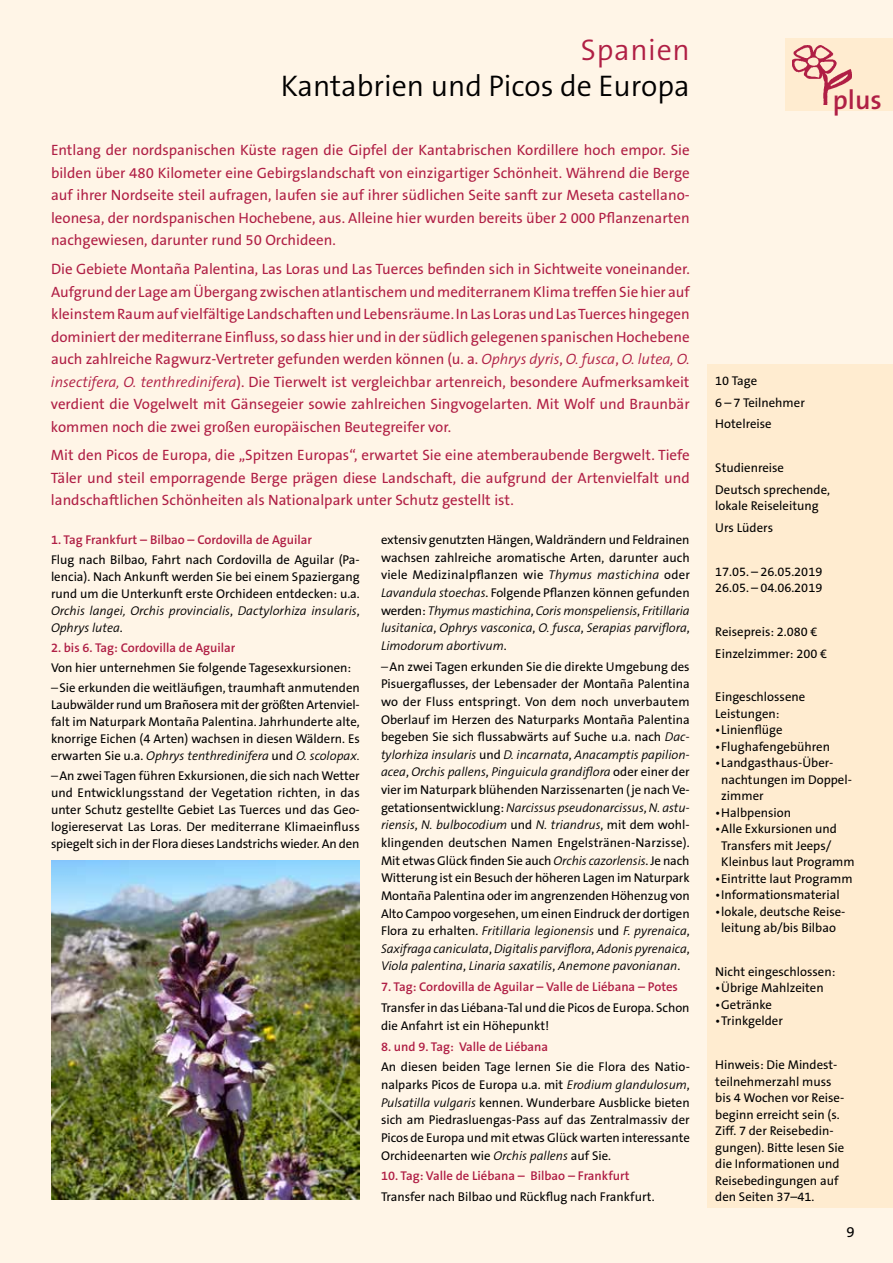
<style>
.page{position:relative;width:893px;height:1263px;background:#fff5e7}
.page>*{position:absolute;margin:0;border:0;box-sizing:border-box;transform-origin:0 0}
.t1{font:300 30px "The Sans B4";color:#000}
.t2{font:300 30px "The Sans B4";letter-spacing:.02em;color:#b01f45}
.t3{font:600 27px "The Sans B6";color:#b01f45}
.t4{font:15px/22.5px "The Sans B5 Plain";color:#b01f45;text-align:justify}
.t5{font:15px "The Sans B5 Plain";color:#000}
.t6{font:12.75px/17.7px "The Sans B5 Plain";color:#000}
.t7{font:italic 300 12.75px/17.7px "The Sans B4";color:#000}
.t8{font:600 12.75px "The Sans B6";color:#b01f45}
.s1{font-family:"The Sans B4";font-weight:300;font-style:italic}
.s2{font-family:"The Sans B5 Plain";font-weight:400;font-style:normal}
.s3{font-family:"The Sans B4";font-weight:300}
</style>
<div class="page">
<img style="left:51px;top:860px;width:309px;height:340px">
<div style="left:785px;top:38px;width:108px;height:73px;background:#ffecd0"></div>
<img style="left:792px;top:45px;width:60px;height:60px">
<div style="left:708px;top:364px;width:185px;height:844px;background:#ffecd0"></div>
<h1 class="t2" style="left:581px;top:34px;width:110px">Spanien</h1>
<h1 class="t1" style="left:281px;top:70px;width:410px">Kantabrien und Picos de Europa</h1>
<p class="t4" style="left:51px;top:139px;width:640px">Entlang der nordspanischen Küste ragen die Gipfel der Kantabrischen Kordillere hoch empor. Sie bilden über 480 Kilometer eine Gebirgslandschaft von einzigartiger Schönheit. Während die Berge auf ihrer Nordseite steil aufragen, laufen sie auf ihrer südlichen Seite sanft zur Meseta castellano&shy;leonesa, der nordspanischen Hochebene, aus. Alleine hier wurden bereits über 2 000 Pflanzenarten nachgewiesen, darunter rund 50 Orchideen.</p>
<p class="t4" style="left:51px;top:258px;width:640px">Die Gebiete Montaña Palentina, Las Loras und Las Tuerces befinden sich in Sichtweite voneinander.<br>Aufgrund der Lage am Übergang zwischen atlantischem und mediterranem Klima treffen Sie hier auf kleinstem Raum auf vielfältige Landschaften und Lebensräume. In Las Loras und Las Tuerces hingegen dominiert der mediterrane Einfluss, so dass hier und in der südlich gelegenen spanischen Hochebene auch zahlreiche Ragwurz-Vertreter gefunden werden können (u. a. <span class="s1">Ophrys dyris</span>, <span class="s1">O. fusca</span>, <span class="s1">O. lutea, O. insectifera, O. tenthredinifera</span>). Die Tierwelt ist vergleichbar artenreich, besondere Aufmerksamkeit verdient die Vogelwelt mit Gänsegeier sowie zahlreichen Singvogelarten. Mit Wolf und Braunbär kommen noch die zwei großen europäischen Beutegreifer vor.</p>
<p class="t4" style="left:51px;top:444px;width:640px">Mit den Picos de Europa, die „Spitzen Europas“, erwartet Sie eine atemberaubende Bergwelt. Tiefe Täler und steil emporragende Berge prägen diese Landschaft, die aufgrund der Artenvielfalt und landschaftlichen Schönheiten als Nationalpark unter Schutz gestellt ist.</p>
<p class="t8" style="left:51px;top:533px;width:263px">1. Tag Frankfurt – Bilbao – Cordovilla de Aguilar</p>
<p class="t6" style="left:51px;top:552px;width:310px;line-height:17px;text-align:justify">Flug nach Bilbao, Fahrt nach Cordovilla de Aguilar (Pa&shy;lencia). Nach Ankunft werden Sie bei einem Spaziergang rund um die Unterkunft erste Orchideen entdecken: u.a.</p>
<p class="t7" style="left:51px;top:602px;width:310px;line-height:17px">Orchis langei, Orchis provincialis<span class="s2">,</span> Dactylorhiza insularis<span class="s2">,<br></span>Ophrys lutea<span class="s2">.</span></p>
<p class="t8" style="left:51px;top:641px;width:186px">2. bis 6. Tag: Cordovilla de Aguilar</p>
<p class="t6" style="left:51px;top:658px;width:310px;line-height:20.1px">Von hier unternehmen Sie folgende Tagesexkursionen: <span class="s3">–</span>Sie erkunden die weitläufigen, traumhaft anmutenden</p>
<p class="t6" style="left:51px;top:696px;width:310px;line-height:17px;text-align:justify">Laubwälder rund um Brañosera mit der größten Artenviel&shy;falt im Naturpark Montaña Palentina. Jahrhunderte alte, knorrige Eichen (4 Arten) wachsen in diesen Wäldern. Es</p>
<p class="t7" style="left:51px;top:747px;width:310px"><span class="s2">erwarten Sie u.a.</span> Ophrys tenthredinifera <span class="s2">und</span> O. scolopax.</p>
<p class="t6" style="left:51px;top:767px;width:310px;line-height:17px;text-align:justify"><span class="s3">–</span>An zwei Tagen führen Exkursionen, die sich nach Wetter und Entwicklungsstand der Vegetation richten, in das unter Schutz gestellte Gebiet Las Tuerces und das Geo&shy;logiereservat Las Loras. Der mediterrane Klimaeinfluss spiegelt sich in der Flora dieses Landstrichs wieder. An den</p>
<p class="t6" style="left:381px;top:531px;width:310px;text-align:justify">extensiv genutzten Hängen, Waldrändern und Feldrainen wachsen zahlreiche aromatische Arten, darunter auch viele Medizinalpflanzen wie <span class="s1">Thymus mastichina</span> oder <span class="s1">Lavandula stoechas</span>. Folgende Pflanzen können gefunden</p>
<p class="t7" style="left:381px;top:602px;width:310px;text-align:justify"><span class="s2">werden:</span> Thymus mastichina<span class="s2">,</span> Coris monspeliensis<span class="s2">,</span> Fritillaria lusitanica<span class="s2">,</span> Ophrys vasconica<span class="s2">,</span> O. fusca<span class="s2">,</span> Serapias parviflora<span class="s2">, </span>Limodorum abortivum<span class="s2">.</span></p>
<p class="t6" style="left:381px;top:658px;width:310px;text-align:justify"><span class="s3">–</span>An zwei Tagen erkunden Sie die direkte Umgebung des Pisuergaflusses, der Lebensader der Montaña Palentina wo der Fluss entspringt. Von dem noch unverbautem Oberlauf im Herzen des Naturparks Montaña Palentina begeben Sie sich flussabwärts auf Suche u.a. nach <span class="s1">Dac-</span></p>
<p class="t7" style="left:381px;top:746px;width:310px">tylorhiza insularis <span class="s2">und</span> D. incarnata<span class="s2">,</span> Anacamptis papilion&shy;acea<span class="s2">,</span> Orchis pallens<span class="s2">,</span> Pinguicula grandiflora <span class="s2">oder einer der</span></p>
<p class="t6" style="left:381px;top:781px;width:310px">vier im Naturpark blühenden Narzissenarten (je nach Ve-</p>
<p class="t7" style="left:381px;top:799px;width:310px"><span class="s2">getationsentwicklung:</span> Narcissus pseudonarcissus<span class="s2">,</span> N. astu&shy;riensis<span class="s2">,</span> N. bulbocodium <span class="s2">und</span> N. triandrus<span class="s2">, mit dem wohl-</span></p>
<p class="t6" style="left:381px;top:834px;width:310px;text-align:justify">klingenden deutschen Namen Engelstränen-Narzisse).<br>Mit etwas Glück finden Sie auch <span class="s1">Orchis cazorlensis</span>. Je nach Witterung ist ein Besuch der höheren Lagen im Naturpark Montaña Palentina oder im angrenzenden Höhenzug von Alto Campoo vorgesehen, um einen Eindruck der dortigen</p>
<p class="t7" style="left:381px;top:922px;width:310px;text-align:justify"><span class="s2">Flora zu erhalten.</span> Fritillaria legionensis <span class="s2">und</span> F. pyrenaica<span class="s2">, </span>Saxifraga caniculata<span class="s2">,</span> Digitalis parviflora<span class="s2">,</span> Adonis pyrenaica<span class="s2">, </span>Viola palentina<span class="s2">,</span> Linaria saxatilis<span class="s2">,</span> Anemone pavonianan<span class="s2">.</span></p>
<p class="t8" style="left:381px;top:980px;width:298px">7. Tag: Cordovilla de Aguilar – Valle de Liébana – Potes</p>
<p class="t6" style="left:381px;top:999px;width:310px">Transfer in das Liébana-Tal und die Picos de Europa. Schon die Anfahrt ist ein Höhepunkt!</p>
<p class="t8" style="left:381px;top:1039px;width:169px">8. und 9. Tag: Valle de Liébana</p>
<p class="t6" style="left:381px;top:1059px;width:310px;text-align:justify">An diesen beiden Tage lernen Sie die Flora des Natio&shy;nalparks Picos de Europa u.a. mit <span class="s1">Erodium glandulosum</span>, <span class="s1">Pulsatilla vulgaris</span> kennen. Wunderbare Ausblicke bieten sich am Piedrasluengas-Pass auf das Zentralmassiv der Picos de Europa und mit etwas Glück warten interessante Orchideenarten wie <span class="s1">Orchis pallens</span> auf Sie.</p>
<p class="t8" style="left:381px;top:1169px;width:250px">10. Tag: Valle de Liébana – Bilbao – Frankfurt</p>
<p class="t6" style="left:381px;top:1188px;width:275px">Transfer nach Bilbao und Rückflug nach Frankfurt.</p>
<h2 class="t3" style="left:833px;top:85px;width:51px">plus</h2>
<p class="t6" style="left:715px;top:370px;width:91px;line-height:21.8px">10 Tage<br>6 – 7 Teilnehmer<br>Hotelreise</p>
<p class="t6" style="left:715px;top:457px;width:116px;line-height:21.8px">Studienreise<br>Deutsch sprechende,</p>
<p class="t6" style="left:715px;top:495px;width:105px;line-height:21.8px">lokale Reiseleitung<br>Urs Lüders</p>
<p class="t6" style="left:715px;top:564px;width:109px;line-height:16.5px">17.05. – 26.05.2019<br>26.05. – 04.06.2019</p>
<p class="t6" style="left:715px;top:621px;width:113px;line-height:21.8px">Reisepreis: 2.080 €<br>Einzelzimmer: 200 €</p>
<p class="t6" style="left:715px;top:689px;width:92px;line-height:16.5px">Eingeschlossene<br>Leistungen:</p>
<p class="t6" style="left:715px;top:721px;width:69px">•Linienflüge</p>
<p class="t6" style="left:715px;top:738px;width:116px">•Flughafengebühren</p>
<p class="t6" style="left:721px;top:755px;width:132px;line-height:16.5px;text-indent:-6px">•Landgasthaus-Über&shy;nachtungen im Doppel&shy;zimmer</p>
<p class="t6" style="left:715px;top:804px;width:77px">•Halbpension</p>
<p class="t6" style="left:721px;top:821px;width:135px;line-height:16.5px;text-indent:-6px">•Alle Exkursionen und<br>Transfers mit Jeeps/<br>Kleinbus laut Programm</p>
<p class="t6" style="left:715px;top:870px;width:139px">•Eintritte laut Programm</p>
<p class="t6" style="left:715px;top:886px;width:126px">•Informationsmaterial</p>
<p class="t6" style="left:715px;top:904px;width:132px;line-height:16.5px;text-align:center">•lokale, deutsche Reise&shy;leitung ab/bis Bilbao</p>
<p class="t6" style="left:715px;top:963px;width:122px">Nicht eingeschlossen:</p>
<p class="t6" style="left:715px;top:980px;width:110px">•Übrige Mahlzeiten</p>
<p class="t6" style="left:715px;top:996px;width:58px">•Getränke</p>
<p class="t6" style="left:715px;top:1013px;width:69px">•Trinkgelder</p>
<p class="t6" style="left:715px;top:1057px;width:131px;line-height:16.5px">Hinweis: Die Mindest&shy;teilnehmerzahl muss bis 4 Wochen vor Reise&shy;beginn erreicht sein (s.<br>Ziff. 7 der Reisebedin&shy;gungen). Bitte lesen Sie die Informationen und<br>Reisebedingungen auf den Seiten 37–41.</p>
<p class="t5" style="left:846px;top:1223px;width:10px">9</p>
</div>
